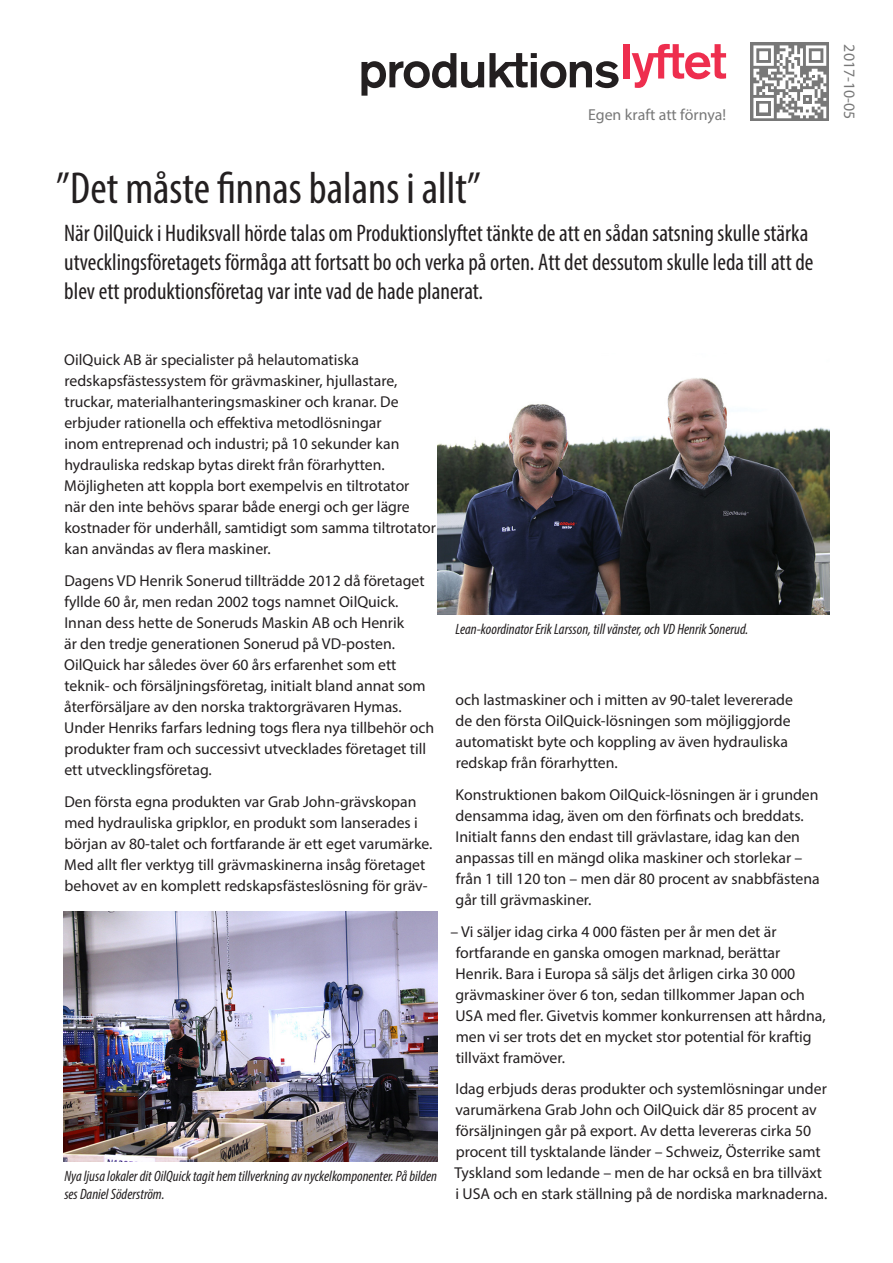
<style>
.page{position:relative;width:893px;height:1263px;background:#fff}
.page>*{position:absolute;margin:0;border:0;box-sizing:border-box;transform-origin:0 0}
.t1{font:condensed 45px "Myriad Pro";color:#231f20}
.t2{font:condensed 24px/29.2px "Myriad Pro";color:#231f20}
.t3{font:15.9px "Myriad Pro";color:#787878}
.t4{font:15.75px/21px "Myriad Pro";color:#231f20}
.t5{font:italic condensed 15px/18px "Myriad Pro";color:#231f20}
</style>
<div class="page">
<svg style="left:361px;top:53px;width:258px;height:43px"></svg>
<div style="left:623px;top:44px;width:6px;height:35px;background:#ee2e4e"></div>
<svg style="left:632px;top:44px;width:94px;height:44px"></svg>
<svg style="left:750px;top:43px;width:79px;height:78px"></svg>
<svg style="left:753px;top:45px;width:73px;height:73px"></svg>
<img style="left:64px;top:912px;width:374px;height:249px">
<img style="left:438px;top:378px;width:391px;height:236px">
<p class="t3" style="left:588px;top:105px;width:140px">Egen kraft att förnya!</p>
<p class="t1" style="left:56px;top:161px;width:426px">”Det måste finnas balans i allt”</p>
<p class="t2" style="left:64px;top:218px;width:751px">När OilQuick i Hudiksvall hörde talas om Produktionslyftet tänkte de att en sådan satsning skulle stärka utvecklingsföretagets förmåga att fortsatt bo och verka på orten. Att det dessutom skulle leda till att de blev ett produktionsföretag var inte vad de hade planerat.</p>
<p class="t3" style="left:859px;top:44px;width:77px;rotate:90deg">2017-10-05</p>
<p class="t4" style="left:64px;top:349px;width:373px">OilQuick AB är specialister på helautomatiska redskapsfästessystem för grävmaskiner, hjullastare, truckar, materialhanteringsmaskiner och kranar. De erbjuder rationella och effektiva metodlösningar<br>inom entreprenad och industri; på 10 sekunder kan hydrauliska redskap bytas direkt från förarhytten.<br>Möjligheten att koppla bort exempelvis en tiltrotator<br>när den inte behövs sparar både energi och ger lägre kostnader för underhåll, samtidigt som samma tiltrotator kan användas av flera maskiner.</p>
<p class="t4" style="left:64px;top:570px;width:372px">Dagens VD Henrik Sonerud tillträdde 2012 då företaget fyllde 60 år, men redan 2002 togs namnet OilQuick.<br>Innan dess hette de Soneruds Maskin AB och Henrik<br>är den tredje generationen Sonerud på VD-posten.<br>OilQuick har således över 60 års erfarenhet som ett teknik- och försäljningsföretag, initialt bland annat som återförsäljare av den norska traktorgrävaren Hymas.<br>Under Henriks farfars ledning togs flera nya tillbehör och produkter fram och successivt utvecklades företaget till ett utvecklingsföretag.</p>
<p class="t4" style="left:64px;top:791px;width:370px">Den första egna produkten var Grab John-grävskopan med hydrauliska gripklor, en produkt som lanserades i början av 80-talet och fortfarande är ett eget varumärke.<br>Med allt fler verktyg till grävmaskinerna insåg företaget behovet av en komplett redskapsfästeslösning för gräv-</p>
<p class="t5" style="left:64px;top:1167px;width:374px">Nya ljusa lokaler dit OilQuick tagit hem tillverkning av nyckelkomponenter. På bilden ses Daniel Söderström.</p>
<p class="t5" style="left:456px;top:620px;width:294px">Lean-koordinator Erik Larsson, till vänster, och VD Henrik Sonerud.</p>
<p class="t4" style="left:455px;top:689px;width:339px">och lastmaskiner och i mitten av 90-talet levererade de den första OilQuick-lösningen som möjliggjorde automatiskt byte och koppling av även hydrauliska redskap från förarhytten.</p>
<p class="t4" style="left:455px;top:784px;width:366px">Konstruktionen bakom OilQuick-lösningen är i grunden densamma idag, även om den förfinats och breddats.<br>Initialt fanns den endast till grävlastare, idag kan den anpassas till en mängd olika maskiner och storlekar – från 1 till 120 ton – men där 80 procent av snabbfästena går till grävmaskiner.</p>
<p class="t4" style="left:455px;top:920px;width:372px;text-indent:-5px">– Vi säljer idag cirka 4 000 fästen per år men det är fortfarande en ganska omogen marknad, berättar Henrik. Bara i Europa så säljs det årligen cirka 30 000 grävmaskiner över 6 ton, sedan tillkommer Japan och USA med fler. Givetvis kommer konkurrensen att hårdna, men vi ser trots det en mycket stor potential för kraftig tillväxt framöver.</p>
<p class="t4" style="left:454px;top:1078px;width:374px">Idag erbjuds deras produkter och systemlösningar under varumärkena Grab John och OilQuick där 85 procent av försäljningen går på export. Av detta levereras cirka 50 procent till tysktalande länder – Schweiz, Österrike samt Tyskland som ledande – men de har också en bra tillväxt i USA och en stark ställning på de nordiska marknaderna.</p>
</div>
